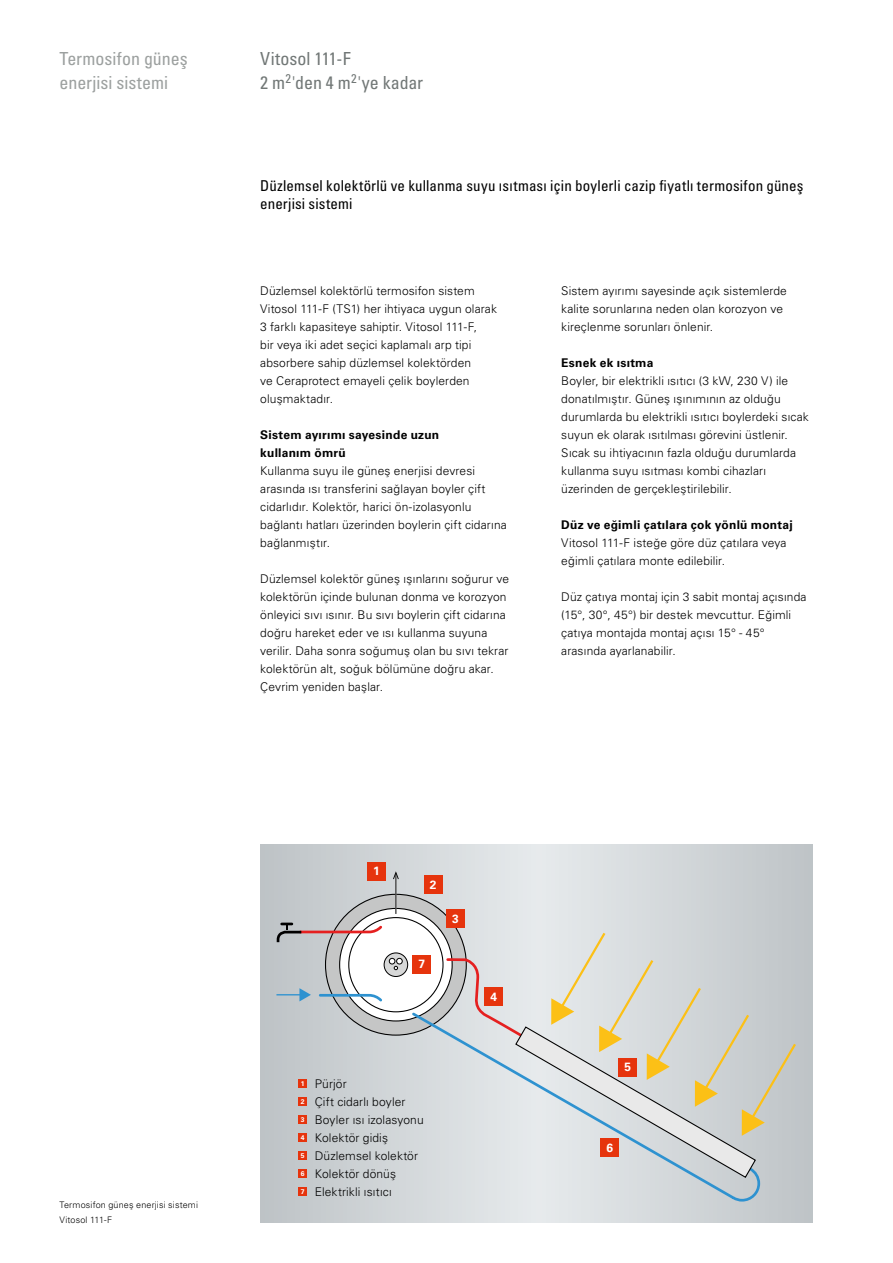
<style>
.page{position:relative;width:893px;height:1263px;background:#fff}
.page>*{position:absolute;margin:0;border:0;box-sizing:border-box;transform-origin:0 0}
.t1{font:condensed 18px/24px "Univers LTCYR 57";color:#9ca09f}
.t2{font:condensed 18px/24px "Univers LTCYR 57";color:#717776}
.t3{font:condensed 15px/18px "Univers LTCYR 57";letter-spacing:.01em;color:#000}
.t4{font:300 12px/18px "Univers LTCYR 45";letter-spacing:.01em;color:#000}
.t5{font:700 12px/18px "Univers LTCYR 65";letter-spacing:.02em;color:#000}
.t6{font:700 12px "Univers LTCYR 65";color:#fff}
.t7{font:300 9px/15px "Univers LTCYR 45";letter-spacing:.02em;color:#000}
.s1{font-family:"Univers LTCYR 65";font-weight:700;font-size:6.75px;color:#fff}
</style>
<div class="page">
<svg style="left:260px;top:845px;width:552px;height:378px"></svg>
<div style="left:325px;top:894px;width:141px;height:141px;background:#c5c6c6;border-radius:50%"></div>
<svg style="left:410px;top:1179px;width:351px;height:27px"></svg>
<hr style="left:395px;top:873px;width:1px;height:41px;background:#000">
<svg style="left:393px;top:871px;width:6px;height:8px"></svg>
<svg style="left:276px;top:907px;width:520px;height:272px"></svg>
<div style="left:413px;top:955px;width:18px;height:18px;background:#e6340d"></div>
<div style="left:368px;top:862px;width:18px;height:18px;background:#e6340d"></div>
<div style="left:424px;top:875px;width:18px;height:18px;background:#e6340d"></div>
<div style="left:446px;top:910px;width:19px;height:18px;background:#e6340d"></div>
<div style="left:619px;top:1058px;width:18px;height:18px;background:#e6340d"></div>
<div style="left:485px;top:987px;width:18px;height:18px;background:#e6340d"></div>
<div style="left:299px;top:1079px;width:8px;height:9px;background:#e6340d"></div>
<div style="left:299px;top:1097px;width:8px;height:9px;background:#e6340d"></div>
<div style="left:299px;top:1115px;width:8px;height:9px;background:#e6340d"></div>
<div style="left:299px;top:1133px;width:8px;height:9px;background:#e6340d"></div>
<div style="left:299px;top:1151px;width:8px;height:9px;background:#e6340d"></div>
<div style="left:299px;top:1169px;width:8px;height:9px;background:#e6340d"></div>
<div style="left:299px;top:1187px;width:8px;height:9px;background:#e6340d"></div>
<div style="left:601px;top:1138px;width:18px;height:19px;background:#e6340d"></div>
<h1 class="t1" style="left:60px;top:47px;width:130px">Termosifon güneş enerjisi sistemi</h1>
<h1 class="t2" style="left:260px;top:47px;width:164px">Vitosol 111-F<br>2 m<sup>2</sup>'den 4 m<sup>2</sup>'ye kadar</h1>
<p class="t3" style="left:260px;top:176px;width:545px">Düzlemsel kolektörlü ve kullanma suyu ısıtması için boylerli cazip fiyatlı termosifon güneş enerjisi sistemi</p>
<p class="t4" style="left:260px;top:282px;width:238px">Düzlemsel kolektörlü termosifon sistem Vitosol 111-F (TS1) her ihtiyaca uygun olarak 3 farklı kapasiteye sahiptir. Vitosol 111-F,<br>bir veya iki adet seçici kaplamalı arp tipi absorbere sahip düzlemsel kolektörden<br>ve Ceraprotect emayeli çelik boylerden oluşmaktadır.</p>
<p class="t5" style="left:260px;top:425px;width:181px">Sistem ayırımı sayesinde uzun kullanım ömrü</p>
<p class="t4" style="left:260px;top:462px;width:248px">Kullanma suyu ile güneş enerjisi devresi arasında ısı transferini sağlayan boyler çift cidarlıdır. Kolektör, harici ön-izolasyonlu bağlantı hatları üzerinden boylerin çift cidarına bağlanmıştır.</p>
<p class="t4" style="left:260px;top:570px;width:250px">Düzlemsel kolektör güneş ışınlarını soğurur ve kolektörün içinde bulunan donma ve korozyon önleyici sıvı ısınır. Bu sıvı boylerin çift cidarına doğru hareket eder ve ısı kullanma suyuna verilir. Daha sonra soğumuş olan bu sıvı tekrar kolektörün alt, soğuk bölümüne doğru akar.<br>Çevrim yeniden başlar.</p>
<p class="t4" style="left:561px;top:282px;width:227px">Sistem ayırımı sayesinde açık sistemlerde kalite sorunlarına neden olan korozyon ve kireçlenme sorunları önlenir.</p>
<p class="t5" style="left:561px;top:353px;width:94px">Esnek ek ısıtma</p>
<p class="t4" style="left:561px;top:372px;width:249px">Boyler, bir elektrikli ısıtıcı (3 kW, 230 V) ile donatılmıştır. Güneş ışınımının az olduğu durumlarda bu elektrikli ısıtıcı boylerdeki sıcak suyun ek olarak ısıtılması görevini üstlenir.<br>Sıcak su ihtiyacının fazla olduğu durumlarda kullanma suyu ısıtması kombi cihazları üzerinden de gerçekleştirilebilir.</p>
<p class="t5" style="left:561px;top:515px;width:233px">Düz ve eğimli çatılara çok yönlü montaj</p>
<p class="t4" style="left:561px;top:534px;width:227px">Vitosol 111-F isteğe göre düz çatılara veya eğimli çatılara monte edilebilir.</p>
<p class="t4" style="left:561px;top:588px;width:247px">Düz çatıya montaj için 3 sabit montaj açısında (15°, 30°, 45°) bir destek mevcuttur. Eğimli çatıya montajda montaj açısı 15° - 45° arasında ayarlanabilir.</p>
<p class="t7" style="left:60px;top:1197px;width:140px">Termosifon güneş enerjisi sistemi<br>Vitosol 111-F</p>
<p class="t6" style="left:373px;top:863px;width:8px">1</p>
<p class="t6" style="left:430px;top:876px;width:8px">2</p>
<p class="t6" style="left:419px;top:956px;width:8px">7</p>
<p class="t6" style="left:452px;top:910px;width:8px">3</p>
<p class="t4" style="left:301px;top:1074px;width:124px"><span class="s1">1</span> Pürjör<br><span class="s1">2</span> Çift cidarlı boyler<br><span class="s1">3</span> Boyler ısı izolasyonu<br><span class="s1">4</span> Kolektör gidiş<br><span class="s1">5</span> Düzlemsel kolektör<br><span class="s1">6</span> Kolektör dönüş<br><span class="s1">7</span> Elektrikli ısıtıcı</p>
<p class="t6" style="left:490px;top:988px;width:8px">4</p>
<p class="t6" style="left:624px;top:1059px;width:8px">5</p>
<p class="t6" style="left:606px;top:1139px;width:8px">6</p>
</div>
